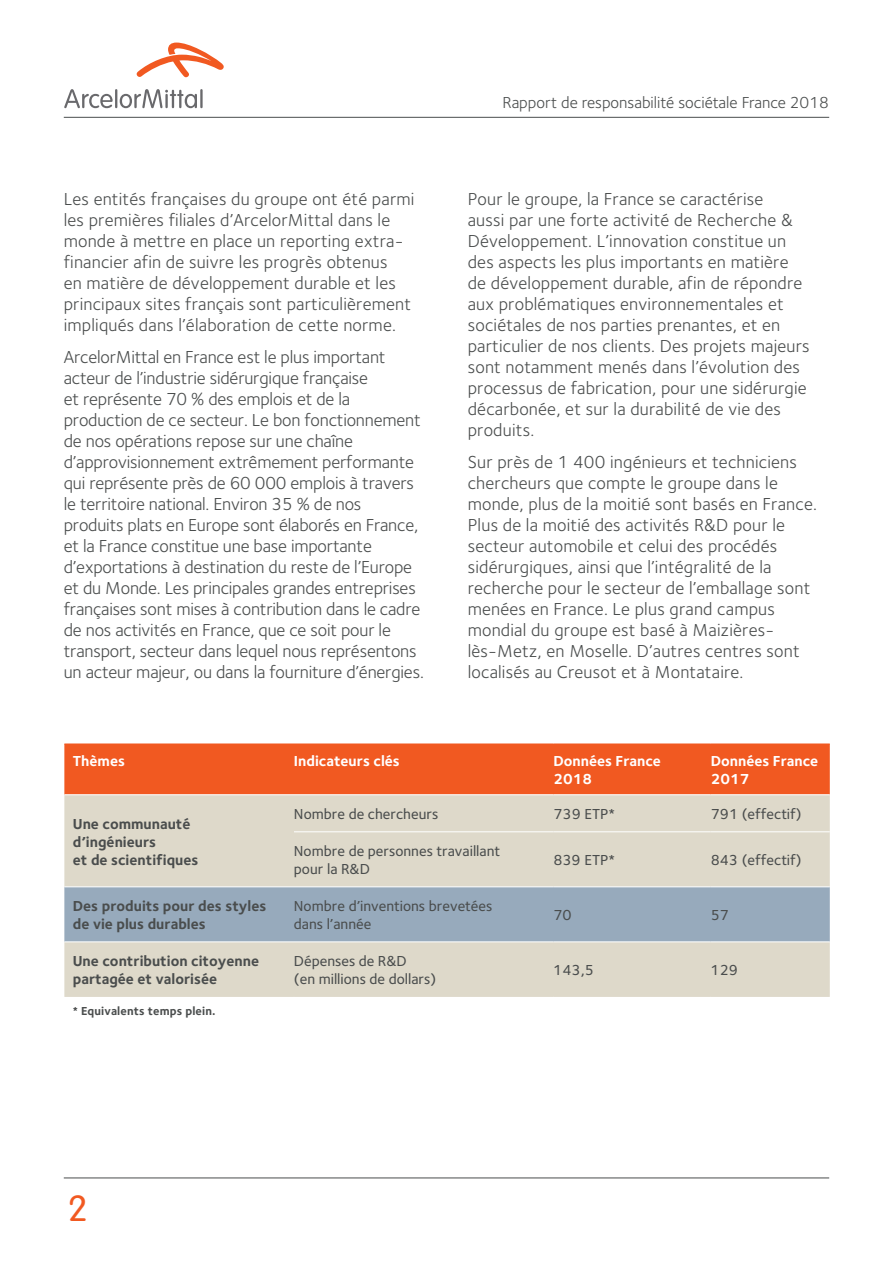
<style>
.page{position:relative;width:893px;height:1263px;background:#fff}
.page>*{position:absolute;margin:0;border:0;box-sizing:border-box;transform-origin:0 0}
.t1{font:300 36px "VAG Rounded Std";color:#f15921}
.t2{font:18px/21px "Foundry Sterling";letter-spacing:.01em;color:#4a4d4d}
.t3{font:18px/21px "Foundry Sterling";letter-spacing:-.01em;color:#4a4d4d}
.t4{font:16.5px "Foundry Sterling";color:#4a4d4d}
.t5{font:500 15px/18px "Foundry Sterling";color:#4a4d4d}
.t6{font:700 15px/18px "Foundry Sterling";color:#4a4d4d}
.t7{font:700 15px/18px "Foundry Sterling";color:#fff}
.t8{font:12px "Foundry Sterling Bold OSF";letter-spacing:.01em;color:#4a4d4d}
</style>
<div class="page">
<svg style="left:137px;top:43px;width:87px;height:34px"></svg>
<hr style="left:200px;top:89px;width:3px;height:19px;background:#69696c">
<svg style="left:64px;top:89px;width:133px;height:19px"></svg>
<hr style="left:64px;top:117px;width:765px;height:1px;background:#4a4d4d">
<hr style="left:64px;top:1177px;width:765px;height:1px;background:#4a4d4d">
<div style="left:64px;top:744px;width:766px;height:50px;background:#f15921"></div>
<div style="left:64px;top:795px;width:766px;height:202px;background:#ded9ca"></div>
<div style="left:64px;top:887px;width:766px;height:54px;background:#97aabc"></div>
<hr style="left:64px;top:743px;width:230px;height:1px;background:#f15921">
<hr style="left:294px;top:743px;width:259px;height:1px;background:#f15921">
<hr style="left:553px;top:743px;width:158px;height:1px;background:#f15921">
<hr style="left:711px;top:743px;width:119px;height:1px;background:#f15921">
<hr style="left:294px;top:831px;width:259px;height:1px;background:#fff">
<hr style="left:553px;top:831px;width:158px;height:1px;background:#fff">
<hr style="left:711px;top:831px;width:119px;height:1px;background:#fff">
<hr style="left:64px;top:886px;width:230px;height:1px;background:#fff">
<hr style="left:294px;top:886px;width:259px;height:1px;background:#fff">
<hr style="left:553px;top:886px;width:158px;height:1px;background:#fff">
<hr style="left:711px;top:886px;width:119px;height:1px;background:#fff">
<hr style="left:64px;top:941px;width:230px;height:1px;background:#fff">
<hr style="left:294px;top:941px;width:259px;height:1px;background:#fff">
<hr style="left:553px;top:941px;width:158px;height:1px;background:#fff">
<hr style="left:711px;top:941px;width:119px;height:1px;background:#fff">
<p class="t2" style="left:64px;top:188px;width:352px">Les entités françaises du groupe ont été parmi les premières filiales d’ArcelorMittal dans le monde à mettre en place un reporting extra&shy;financier afin de suivre les progrès obtenus<br>en matière de développement durable et les principaux sites français sont particulièrement impliqués dans l’élaboration de cette norme.</p>
<p class="t3" style="left:64px;top:346px;width:362px">ArcelorMittal en France est le plus important acteur de l’industrie sidérurgique française<br>et représente 70 % des emplois et de la production de ce secteur. Le bon fonctionnement de nos opérations repose sur une chaîne d’approvisionnement extrêmement performante qui représente près de 60 000 emplois à travers le territoire national. Environ 35 % de nos produits plats en Europe sont élaborés en France, et la France constitue une base importante d’exportations à destination du reste de l’Europe et du Monde. Les principales grandes entreprises françaises sont mises à contribution dans le cadre de nos activités en France, que ce soit pour le transport, secteur dans lequel nous représentons un acteur majeur, ou dans la fourniture d’énergies.</p>
<p class="t4" style="left:503px;top:91px;width:328px">Rapport de responsabilité sociétale France 2018</p>
<p class="t2" style="left:468px;top:188px;width:343px">Pour le groupe, la France se caractérise<br>aussi par une forte activité de Recherche &amp; Développement. L’innovation constitue un des aspects les plus importants en matière de développement durable, afin de répondre aux problématiques environnementales et sociétales de nos parties prenantes, et en particulier de nos clients. Des projets majeurs sont notamment menés dans l’évolution des processus de fabrication, pour une sidérurgie décarbonée, et sur la durabilité de vie des produits.</p>
<p class="t2" style="left:468px;top:451px;width:351px">Sur près de 1 400 ingénieurs et techniciens chercheurs que compte le groupe dans le monde, plus de la moitié sont basés en France.<br>Plus de la moitié des activités R&amp;D pour le secteur automobile et celui des procédés sidérurgiques, ainsi que l’intégralité de la recherche pour le secteur de l’emballage sont menées en France. Le plus grand campus mondial du groupe est basé à Maizières&shy;lès-Metz, en Moselle. D’autres centres sont localisés au Creusot et à Montataire.</p>
<p class="t7" style="left:73px;top:752px;width:54px">Thèmes</p>
<p class="t7" style="left:294px;top:752px;width:107px">Indicateurs clés</p>
<p class="t7" style="left:553px;top:752px;width:109px">Données France<br>2018</p>
<p class="t7" style="left:711px;top:752px;width:109px">Données France<br>2017</p>
<p class="t6" style="left:73px;top:814px;width:127px">Une communauté d’ingénieurs<br>et de scientifiques</p>
<p class="t5" style="left:294px;top:805px;width:146px">Nombre de chercheurs</p>
<p class="t5" style="left:553px;top:805px;width:63px">739 ETP*</p>
<p class="t5" style="left:711px;top:805px;width:93px">791 (effectif)</p>
<p class="t5" style="left:294px;top:842px;width:208px">Nombre de personnes travaillant pour la R&amp;D</p>
<p class="t5" style="left:553px;top:851px;width:63px">839 ETP*</p>
<p class="t5" style="left:711px;top:851px;width:93px">843 (effectif)</p>
<p class="t6" style="left:73px;top:897px;width:195px">Des produits pour des styles de vie plus durables</p>
<p class="t5" style="left:294px;top:897px;width:200px">Nombre d’inventions brevetées dans l’année</p>
<p class="t5" style="left:553px;top:906px;width:20px">70</p>
<p class="t5" style="left:711px;top:906px;width:20px">57</p>
<p class="t6" style="left:73px;top:952px;width:188px">Une contribution citoyenne partagée et valorisée</p>
<p class="t5" style="left:294px;top:952px;width:144px">Dépenses de R&amp;D<br>(en millions de dollars)</p>
<p class="t5" style="left:553px;top:961px;width:42px">143,5</p>
<p class="t5" style="left:711px;top:961px;width:29px">129</p>
<p class="t8" style="left:73px;top:1002px;width:144px">* Equivalents temps plein.</p>
<h1 class="t1" style="left:68px;top:1188px;width:21px">2</h1>
</div>
